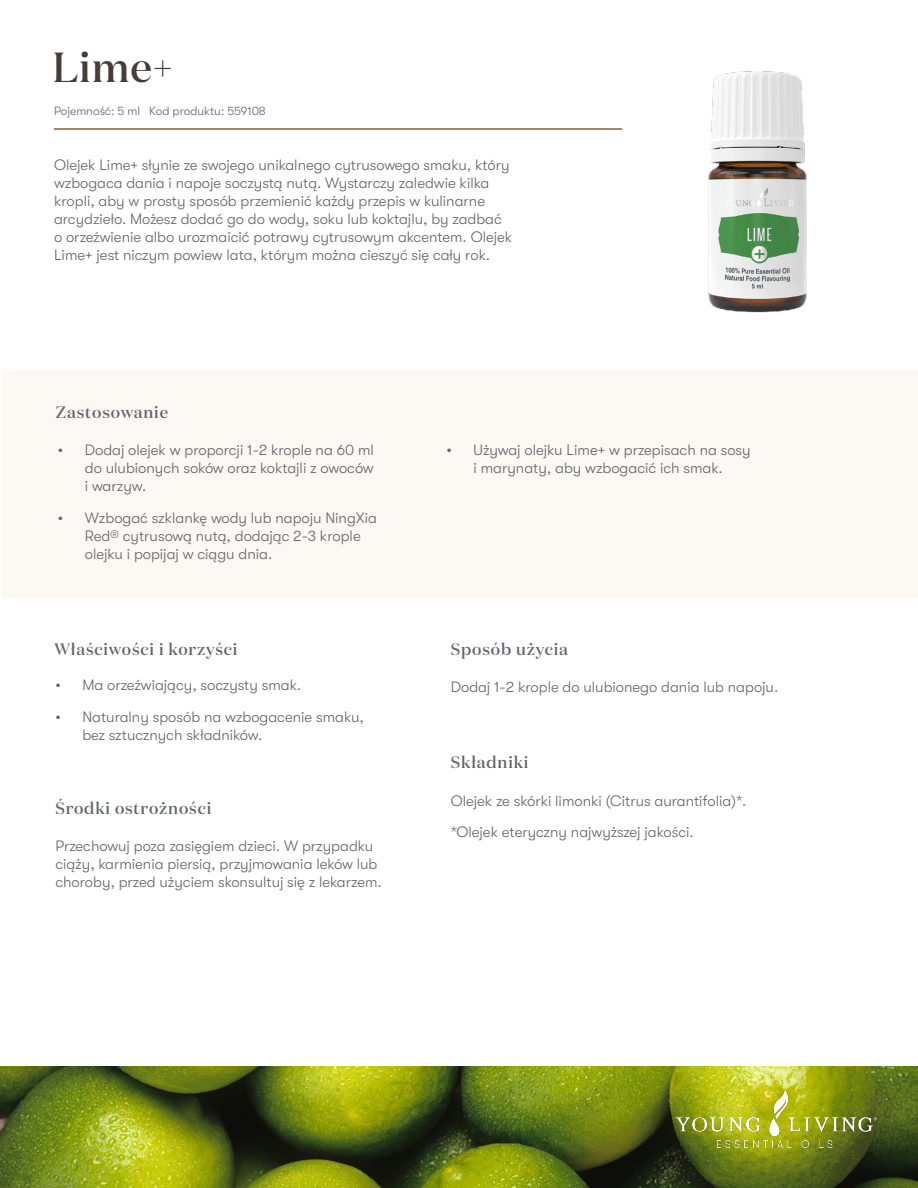
<style>
.page{position:relative;width:918px;height:1188px;background:#fff}
.page>*{position:absolute;margin:0;border:0;box-sizing:border-box;transform-origin:0 0}
.t1{font:500 42px "Domaine Display";color:#453d37}
.t2{font:500 16.5px "Domaine Display";letter-spacing:.05em;color:#61646a}
.t3{font:300 15px/18px "GT Walsheim Pro";color:#61646a}
.t4{font:300 12px "GT Walsheim Pro";color:#61646a}
</style>
<div class="page">
<img style="left:0;top:1066px;width:918px;height:122px">
<div style="left:2px;top:371px;width:916px;height:228px;background:#fcf8f4"></div>
<img style="left:676px;top:1090px;width:201px;height:58px">
<hr style="left:54px;top:128px;width:568px;height:2px;background:#80623b">
<img style="left:610px;top:71px;width:197px;height:242px">
<h1 class="t1" style="left:52px;top:40px;width:122px">Lime+</h1>
<p class="t4" style="left:54px;top:104px;width:213px">Pojemność: 5 ml Kod produktu: 559108</p>
<p class="t3" style="left:54px;top:156px;width:460px">Olejek Lime+ słynie ze swojego unikalnego cytrusowego smaku, który wzbogaca dania i napoje soczystą nutą. Wystarczy zaledwie kilka kropli, aby w prosty sposób przemienić każdy przepis w kulinarne arcydzieło. Możesz dodać go do wody, soku lub koktajlu, by zadbać o orzeźwienie albo urozmaicić potrawy cytrusowym akcentem. Olejek Lime+ jest niczym powiew lata, którym można cieszyć się cały rok.</p>
<p class="t2" style="left:55px;top:402px;width:114px">Zastosowanie</p>
<p class="t3" style="left:85px;top:441px;width:291px;text-align:justify;text-indent:-27px">• Dodaj olejek w proporcji 1-2 krople na 60 ml do ulubionych soków oraz koktajli z owoców i warzyw.</p>
<p class="t3" style="left:85px;top:509px;width:294px;text-indent:-27px">• Wzbogać szklankę wody lub napoju NingXia<br>Red® cytrusową nutą, dodając 2-3 krople olejku i popijaj w ciągu dnia.</p>
<p class="t2" style="left:54px;top:638px;width:185px">Właściwości i korzyści</p>
<p class="t3" style="left:55px;top:676px;width:247px">• Ma orzeźwiający, soczysty smak.</p>
<p class="t3" style="left:82px;top:708px;width:283px;text-indent:-27px">• Naturalny sposób na wzbogacenie smaku, bez sztucznych składników.</p>
<p class="t2" style="left:55px;top:798px;width:157px">Środki ostrożności</p>
<p class="t3" style="left:55px;top:837px;width:328px">Przechowuj poza zasięgiem dzieci. W przypadku ciąży, karmienia piersią, przyjmowania leków lub choroby, przed użyciem skonsultuj się z lekarzem.</p>
<p class="t3" style="left:447px;top:441px;width:306px;text-align:center">• Używaj olejku Lime+ w przepisach na sosy i marynaty, aby wzbogacić ich smak.</p>
<p class="t2" style="left:451px;top:638px;width:119px">Sposób użycia</p>
<p class="t3" style="left:451px;top:678px;width:329px">Dodaj 1-2 krople do ulubionego dania lub napoju.</p>
<p class="t2" style="left:451px;top:752px;width:79px">Składniki</p>
<p class="t3" style="left:451px;top:785px;width:297px;line-height:31.5px">Olejek ze skórki limonki (Citrus aurantifolia)*. *Olejek eteryczny najwyższej jakości.</p>
</div>
